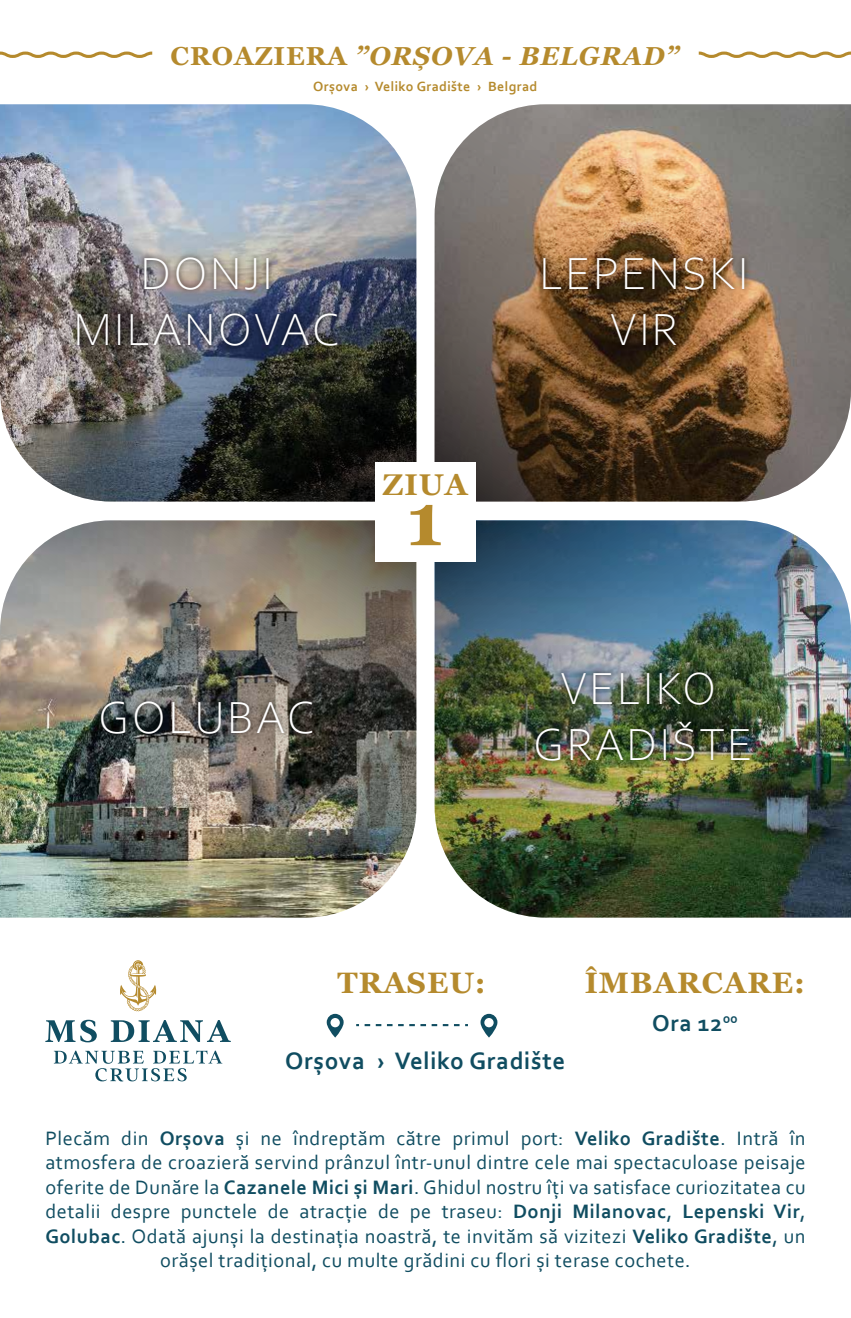
<style>
.page{position:relative;width:851px;height:1318px;background:#fff}
.page>*{position:absolute;margin:0;border:0;box-sizing:border-box;transform-origin:0 0}
.t1{font:700 74.5px "Georgia";color:#b58a2d}
.t2{font:300 47px/56.4px "Corbel";letter-spacing:.05em;color:#fff;text-align:center}
.t3{font:700 30px "Georgia";color:#b58a2d}
.t4{font:700 29.6px "Georgia";letter-spacing:.035em;color:#b58a2d}
.t5{font:italic 700 26px "Georgia";letter-spacing:.035em;color:#b58a2d}
.t6{font:700 24.9px "Corbel";letter-spacing:.025em;color:#104d61}
.t7{font:700 24px "Corbel";color:#104d61}
.t8{font:20.3px/24.4px "Corbel";letter-spacing:.025em;color:#104d61;text-align:center}
.t9{font:700 14px "Corbel";letter-spacing:.025em;color:#b58a2d}
.s1{font-style:normal}
.s2{font-weight:700}
</style>
<div class="page">
<svg style="left:0;top:52px;width:152px;height:6px"></svg>
<svg style="left:698px;top:52px;width:152px;height:6px"></svg>
<svg style="left:45px;top:1020px;width:52px;height:22px"></svg>
<svg style="left:111px;top:1020px;width:120px;height:22px"></svg>
<svg style="left:54px;top:1051px;width:168px;height:30px"></svg>
<svg style="left:120px;top:960px;width:37px;height:51px"></svg>
<svg style="left:326px;top:1014px;width:17px;height:24px"></svg>
<svg style="left:480px;top:1014px;width:17px;height:24px"></svg>
<svg style="left:356px;top:1024px;width:112px;height:2px"></svg>
<img style="left:0;top:104px;width:416px;height:398px">
<svg style="left:434px;top:104px;width:416px;height:398px;background:#7e6d5c"></svg>
<img style="left:434px;top:520px;width:416px;height:398px">
<img style="left:0;top:520px;width:416px;height:398px">
<div style="left:375px;top:462px;width:100px;height:100px;background:#fff"></div>
<img style="left:524px;top:656px;width:239px;height:124px">
<img style="left:90px;top:685px;width:236px;height:68px">
<img style="left:65px;top:241px;width:285px;height:124px">
<img style="left:530px;top:241px;width:229px;height:124px">
<p class="t5" style="left:171px;top:39px;width:509px"><span class="s1">CROAZIERA</span> ”ORȘOVA - BELGRAD”</p>
<p class="t9" style="left:313px;top:77px;width:225px">Orșova › Veliko Gradište › Belgrad</p>
<h2 class="t2" style="left:73px;top:243px;width:268px">DONJI<br>MILANOVAC</h2>
<h2 class="t2" style="left:539px;top:243px;width:210px">LEPENSKI<br>VIR</h2>
<h2 class="t2" style="left:98px;top:687px;width:218px">GOLUBAC</h2>
<h3 class="t3" style="left:382px;top:466px;width:86px">ZIUA</h3>
<h1 class="t1" style="left:406px;top:471px;width:38px">1</h1>
<h2 class="t2" style="left:533px;top:658px;width:221px">VELIKO<br>GRADIŠTE</h2>
<h3 class="t4" style="left:337px;top:964px;width:150px">TRASEU:</h3>
<h3 class="t4" style="left:584px;top:964px;width:221px">ÎMBARCARE:</h3>
<p class="t7" style="left:652px;top:1008px;width:87px">Ora 12<sup>00</sup></p>
<p class="t6" style="left:285px;top:1045px;width:281px">Orșova › Veliko Gradište</p>
<p class="t8" style="left:45px;top:1125px;width:761px">Plecăm din <span class="s2">Orșova</span> și ne îndreptăm către primul port: <span class="s2">Veliko Gradište</span>. Intră în atmosfera de croazieră servind prânzul într-unul dintre cele mai spectaculoase peisaje oferite de Dunăre la <span class="s2">Cazanele Mici și Mari</span>. Ghidul nostru îţi va satisface curiozitatea cu detalii despre punctele de atracţie de pe traseu: <span class="s2">Donji Milanovac</span>, <span class="s2">Lepenski Vir</span>, <span class="s2">Golubac</span>. Odată ajunși la destinaţia noastră, te invităm să vizitezi <span class="s2">Veliko Gradište</span>, un orășel tradiţional, cu multe grădini cu flori și terase cochete.</p>
</div>
